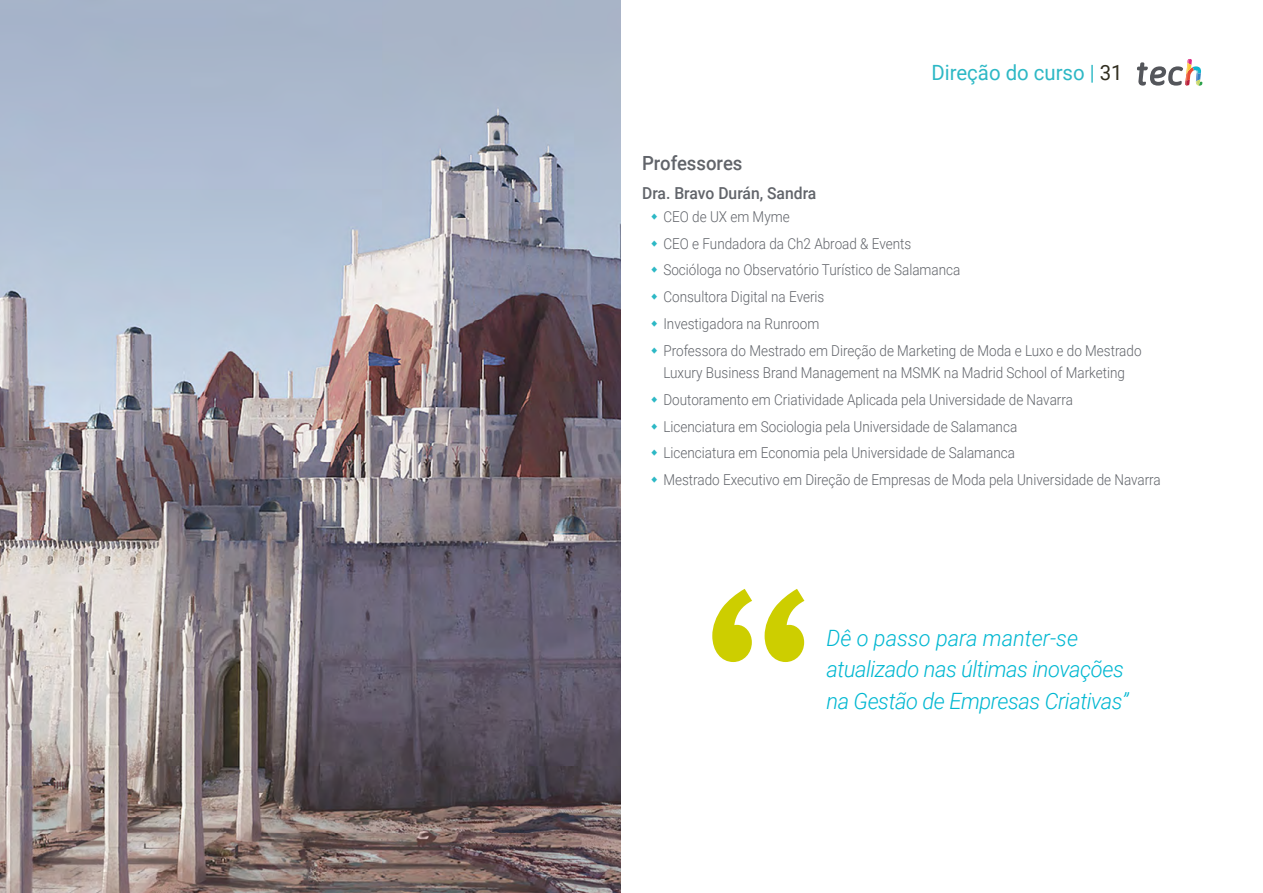
<style>
.page{position:relative;width:1263px;height:893px;background:#fff}
.page>*{position:absolute;margin:0;border:0;box-sizing:border-box;transform-origin:0 0}
.t1{font:italic 300 22.5px/31.5px "Roboto";letter-spacing:-.02em;color:#00b7d1}
.t2{font:21px "Roboto";color:#2db8c5}
.t3{font:500 19.5px "Roboto";color:#61646a;scale:.95 1}
.t4{font:500 16.5px "Roboto";color:#61646a;scale:.95 1}
.t5{font:300 15px/26.7px "Roboto";color:#61646a;scale:.9 1}
.s1{color:#312e20}
</style>
<div class="page">
<img style="left:0;top:0;width:621px;height:893px">
<svg style="left:1137px;top:59px;width:65px;height:27px"></svg>
<svg style="left:712px;top:589px;width:92px;height:73px"></svg>
<h2 class="t2" style="left:931px;top:57px;width:193px">Direção do curso | <span class="s1">31</span></h2>
<h3 class="t3" style="left:642px;top:149px;width:107px">Professores</h3>
<p class="t4" style="left:642px;top:182px;width:185px">Dra. Bravo Durán, Sandra</p>
<p class="t5" style="left:663px;top:203px;width:533px">CEO de UX em Myme<br>CEO e Fundadora da Ch2 Abroad &amp; Events<br>Socióloga no Observatório Turístico de Salamanca<br>Consultora Digital na Everis<br>Investigadora na Runroom<br>Professora do Mestrado em Direção de Marketing de Moda e Luxo e do Mestrado</p>
<p class="t5" style="left:663px;top:359px;width:554px">Luxury Business Brand Management na MSMK na Madrid School of Marketing Doutoramento em Criatividade Aplicada pela Universidade de Navarra<br>Licenciatura em Sociologia pela Universidade de Salamanca<br>Licenciatura em Economia pela Universidade de Salamanca<br>Mestrado Executivo em Direção de Empresas de Moda pela Universidade de Navarra</p>
<h1 class="t1" style="left:826px;top:621px;width:304px">Dê o passo para manter-se atualizado nas últimas inovações na Gestão de Empresas Criativas”</h1>
</div>
